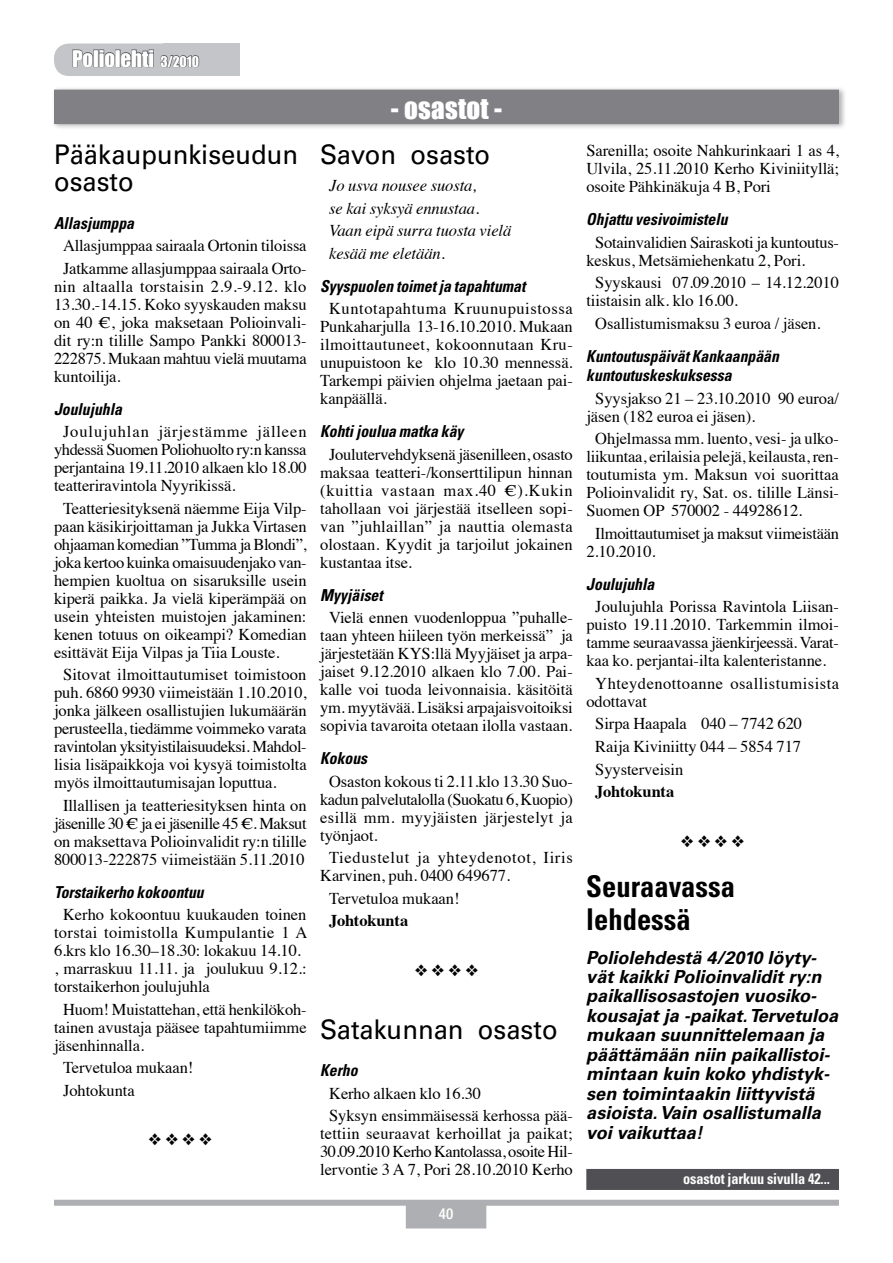
<style>
.page{position:relative;width:893px;height:1263px;background:#fff}
.page>*{position:absolute;margin:0;border:0;box-sizing:border-box;transform-origin:0 0}
.t1{font:700 condensed 30px/33px "Univers";color:#000;scale:.95 1}
.t2{font:27px/27px "Univers";color:#000;scale:.95 1}
.t3{font:27px "Impact";letter-spacing:.01em;color:#fff}
.t4{font:21px "Impact";letter-spacing:-.005em;color:#fff}
.t5{font:italic 700 18px/19.5px "Univers";color:#000}
.t6{font:16.5px/18px "Times";letter-spacing:-.005em;color:#000;text-align:justify}
.t7{font:italic 700 condensed 16.5px/19.5px "Univers";color:#000;scale:.95 1}
.t8{font:italic 16.5px/22.5px "Times";letter-spacing:-.005em;color:#000}
.t9{font:16.5px/18px "Times";letter-spacing:.04em;color:#000}
.t10{font:16.5px/18px "Times";letter-spacing:.03em;color:#000}
.t11{font:700 16.5px "Times";letter-spacing:-.01em;color:#000}
.t12{font:16.5px "Zapf Dingbats";color:#000}
.t13{font:700 condensed 15px "Univers";letter-spacing:-.005em;color:#fff;scale:.95 1}
.t14{font:500 condensed 15px "Helvetica Neue";color:#fff}
.s1{font-size:13.5px}
</style>
<div class="page">
<div style="left:164px;top:44px;width:76px;height:32px;background:#c3c5c8"></div>
<div style="left:54px;top:43px;width:155px;height:33px;background:#c3c5c8;border-radius:15px"></div>
<div style="left:54px;top:1200px;width:785px;height:6px;background:#aeafb2"></div>
<div style="left:406px;top:1204px;width:80px;height:24px;background:#aeafb2"></div>
<svg style="left:72px;top:49px;width:21px;height:19px"></svg>
<div style="left:93px;top:50px;width:5px;height:17px;border:1px solid #504f53"></div>
<svg style="left:99px;top:49px;width:55px;height:19px"></svg>
<div style="left:149px;top:53px;width:5px;height:14px;border:1px solid #504f53"></div>
<svg style="left:160px;top:55px;width:39px;height:13px"></svg>
<div style="left:52px;top:86px;width:795px;height:45px;background:#000;opacity:.3"></div>
<div style="left:54px;top:90px;width:785px;height:34px;background:#818084"></div>
<div style="left:586px;top:1169px;width:253px;height:21px;background:#504f53"></div>
<p class="t4" style="left:72px;top:42px;width:129px">Poliolehti <span class="s1">3/2010</span></p>
<h2 class="t2" style="left:54px;top:141px;width:259px">Pääkaupunkiseudun osasto</h2>
<p class="t7" style="left:54px;top:213px;width:86px">Allasjumppa</p>
<p class="t6" style="left:63px;top:233px;width:245px;line-height:22.5px">Allasjumppaa sairaala Ortonin tiloissa<br>Jatkamme allasjumppaa sairaala Orto-</p>
<p class="t6" style="left:54px;top:276px;width:254px">nin altaalla torstaisin 2.9.-9.12. klo 13.30.-14.15. Koko syyskauden maksu on 40 €, joka maksetaan Polioinvali&shy;dit ry:n tilille Sampo Pankki 800013- 222875. Mukaan mahtuu vielä muutama kuntoilija.</p>
<p class="t7" style="left:54px;top:399px;width:73px">Joulujuhla</p>
<p class="t6" style="left:54px;top:421px;width:254px;text-indent:9px">Joulujuhlan järjestämme jälleen yhdessä Suomen Poliohuolto ry:n kanssa perjantaina 19.11.2010 alkaen klo 18.00 teatteriravintola Nyyrikissä.</p>
<p class="t6" style="left:54px;top:498px;width:254px;text-indent:9px">Teatteriesityksenä näemme Eija Vilp&shy;paan käsikirjoittaman ja Jukka Virtasen ohjaaman komedian ”Tumma ja Blondi”, joka kertoo kuinka omaisuudenjako van&shy;hempien kuoltua on sisaruksille usein kiperä paikka. Ja vielä kiperämpää on usein yhteisten muistojen jakaminen: kenen totuus on oikeampi? Komedian esittävät Eija Vilpas ja Tiia Louste.</p>
<p class="t6" style="left:54px;top:664px;width:254px;text-indent:9px">Sitovat ilmoittautumiset toimistoon puh. 6860 9930 viimeistään 1.10.2010, jonka jälkeen osallistujien lukumäärän perusteella, tiedämme voimmeko varata ravintolan yksityistilaisuudeksi. Mahdol&shy;lisia lisäpaikkoja voi kysyä toimistolta myös ilmoittautumisajan loputtua.</p>
<p class="t6" style="left:54px;top:795px;width:254px;text-align:center">Illallisen ja teatteriesityksen hinta on jäsenille 30 € ja ei jäsenille 45 €. Maksut on maksettava Polioinvalidit ry:n tilille 800013-222875 viimeistään 5.11.2010</p>
<p class="t7" style="left:54px;top:882px;width:159px">Torstaikerho kokoontuu</p>
<p class="t6" style="left:54px;top:904px;width:255px;text-align:left;text-indent:9px">Kerho kokoontuu kuukauden toinen torstai toimistolla Kumpulantie 1 A 6.krs klo 16.30–18.30: lokakuu 14.10. , marraskuu 11.11. ja joulukuu 9.12.: torstaikerhon joulujuhla</p>
<p class="t6" style="left:54px;top:999px;width:254px;text-indent:9px">Huom! Muistattehan, että henkilökoh&shy;tainen avustaja pääsee tapahtumiimme jäsenhinnalla.</p>
<p class="t6" style="left:63px;top:1055px;width:132px;line-height:22.5px">Tervetuloa mukaan!<br>Johtokunta</p>
<p class="t12" style="left:149px;top:1132px;width:65px">❖ ❖ ❖ ❖</p>
<h2 class="t3" style="left:391px;top:87px;width:113px">- osastot -</h2>
<h2 class="t2" style="left:320px;top:141px;width:181px">Savon osasto</h2>
<p class="t8" style="left:329px;top:173px;width:184px">Jo usva nousee suosta,<br>se kai syksyä ennustaa.<br>Vaan eipä surra tuosta vielä kesää me eletään.</p>
<p class="t7" style="left:320px;top:276px;width:217px">Syyspuolen toimet ja tapahtumat</p>
<p class="t6" style="left:320px;top:298px;width:254px;text-indent:9px">Kuntotapahtuma Kruunupuistossa Punkaharjulla 13-16.10.2010. Mukaan ilmoittautuneet, kokoonnutaan Kru&shy;unupuistoon ke klo 10.30 mennessä.<br>Tarkempi päivien ohjelma jaetaan pai&shy;kanpäällä.</p>
<p class="t7" style="left:320px;top:422px;width:152px">Kohti joulua matka käy</p>
<p class="t6" style="left:320px;top:444px;width:254px;text-indent:9px">Joulutervehdyksenä jäsenilleen, osasto maksaa teatteri-/konserttilipun hinnan (kuittia vastaan max.40 €).Kukin tahollaan voi järjestää itselleen sopi&shy;van ”juhlaillan” ja nauttia olemasta olostaan. Kyydit ja tarjoilut jokainen kustantaa itse.</p>
<p class="t7" style="left:320px;top:585px;width:67px">Myyjäiset</p>
<p class="t6" style="left:320px;top:607px;width:254px;text-align:center">Vielä ennen vuodenloppua ”puhalle&shy;taan yhteen hiileen työn merkeissä” ja järjestetään KYS:llä Myyjäiset ja arpa&shy;jaiset 9.12.2010 alkaen klo 7.00. Pai&shy;kalle voi tuoda leivonnaisia. käsitöitä ym. myytävää. Lisäksi arpajaisvoitoiksi sopivia tavaroita otetaan ilolla vastaan.</p>
<p class="t7" style="left:320px;top:749px;width:51px">Kokous</p>
<p class="t6" style="left:320px;top:771px;width:254px;text-indent:9px">Osaston kokous ti 2.11.klo 13.30 Suo&shy;kadun palvelutalolla (Suokatu 6, Kuopio) esillä mm. myyjäisten järjestelyt ja työnjaot.</p>
<p class="t9" style="left:320px;top:847px;width:254px;text-indent:9px">Tiedustelut ja yhteydenotot, Iiris<br>Karvinen, puh. 0400 649677.</p>
<p class="t6" style="left:329px;top:888px;width:132px">Tervetuloa mukaan!</p>
<p class="t11" style="left:329px;top:905px;width:81px">Johtokunta</p>
<p class="t12" style="left:415px;top:962px;width:65px">❖ ❖ ❖ ❖</p>
<h2 class="t2" style="left:320px;top:1016px;width:251px">Satakunnan osasto</h2>
<p class="t7" style="left:320px;top:1061px;width:41px">Kerho</p>
<p class="t6" style="left:329px;top:1081px;width:245px;line-height:22.5px">Kerho alkaen klo 16.30<br>Syksyn ensimmäisessä kerhossa pää-</p>
<p class="t6" style="left:320px;top:1123px;width:254px">tettiin seuraavat kerhoillat ja paikat; 30.09.2010 Kerho Kantolassa, osoite Hil&shy;lervontie 3 A 7, Pori 28.10.2010 Kerho</p>
<p class="t14" style="left:439px;top:1205px;width:16px">40</p>
<p class="t6" style="left:586px;top:140px;width:254px">Sarenilla; osoite Nahkurinkaari 1 as 4, Ulvila, 25.11.2010 Kerho Kiviniityllä; osoite Pähkinäkuja 4 B, Pori</p>
<p class="t7" style="left:586px;top:210px;width:150px">Ohjattu vesivoimistelu</p>
<p class="t6" style="left:586px;top:232px;width:254px;text-indent:9px">Sotainvalidien Sairaskoti ja kuntoutus&shy;keskus, Metsämiehenkatu 2, Pori.</p>
<p class="t6" style="left:586px;top:272px;width:254px;text-indent:9px">Syyskausi 07.09.2010 – 14.12.2010 tiistaisin alk. klo 16.00.</p>
<p class="t6" style="left:595px;top:313px;width:227px">Osallistumismaksu 3 euroa / jäsen.</p>
<p class="t7" style="left:586px;top:346px;width:204px">Kuntoutuspäivät Kankaanpään kuntoutuskeskuksessa</p>
<p class="t6" style="left:586px;top:388px;width:254px;text-indent:9px">Syysjakso 21 – 23.10.2010 90 euroa/ jäsen (182 euroa ei jäsen).</p>
<p class="t6" style="left:586px;top:428px;width:254px;text-indent:9px">Ohjelmassa mm. luento, vesi- ja ulko&shy;liikuntaa, erilaisia pelejä, keilausta, ren&shy;toutumista ym. Maksun voi suorittaa Polioinvalidit ry, Sat. os. tilille Länsi-Suomen OP 570002 - 44928612.</p>
<p class="t6" style="left:586px;top:523px;width:254px;text-indent:9px">Ilmoittautumiset ja maksut viimeistään<br>2.10.2010.</p>
<p class="t7" style="left:586px;top:574px;width:73px">Joulujuhla</p>
<p class="t6" style="left:586px;top:596px;width:254px;text-indent:9px">Joulujuhla Porissa Ravintola Liisan&shy;puisto 19.11.2010. Tarkemmin ilmoi&shy;tamme seuraavassa jäenkirjeessä. Varat&shy;kaa ko. perjantai-ilta kalenteristanne.</p>
<p class="t10" style="left:586px;top:673px;width:254px;text-indent:9px">Yhteydenottoanne osallistumisista odottavat</p>
<p class="t6" style="left:595px;top:711px;width:208px;line-height:22.5px">Sirpa Haapala 040 – 7742 620<br>Raija Kiviniitty 044 – 5854 717<br>Syysterveisin</p>
<p class="t11" style="left:595px;top:776px;width:81px">Johtokunta</p>
<p class="t12" style="left:681px;top:833px;width:65px">❖ ❖ ❖ ❖</p>
<h1 class="t1" style="left:586px;top:870px;width:158px">Seuraavassa lehdessä</h1>
<p class="t5" style="left:586px;top:947px;width:253px">Poliolehdestä 4/2010 löyty&shy;vät kaikki Polioinvalidit ry:n paikallisosastojen vuosiko&shy;kousajat ja -paikat. Tervetuloa mukaan suunnittelemaan ja päättämään niin paikallistoi&shy;mintaan kuin koko yhdistyk&shy;sen toimintaakin liittyvistä asioista. Vain osallistumalla voi vaikuttaa!</p>
<p class="t13" style="left:683px;top:1169px;width:156px">osastot jarkuu sivulla 42...</p>
</div>
